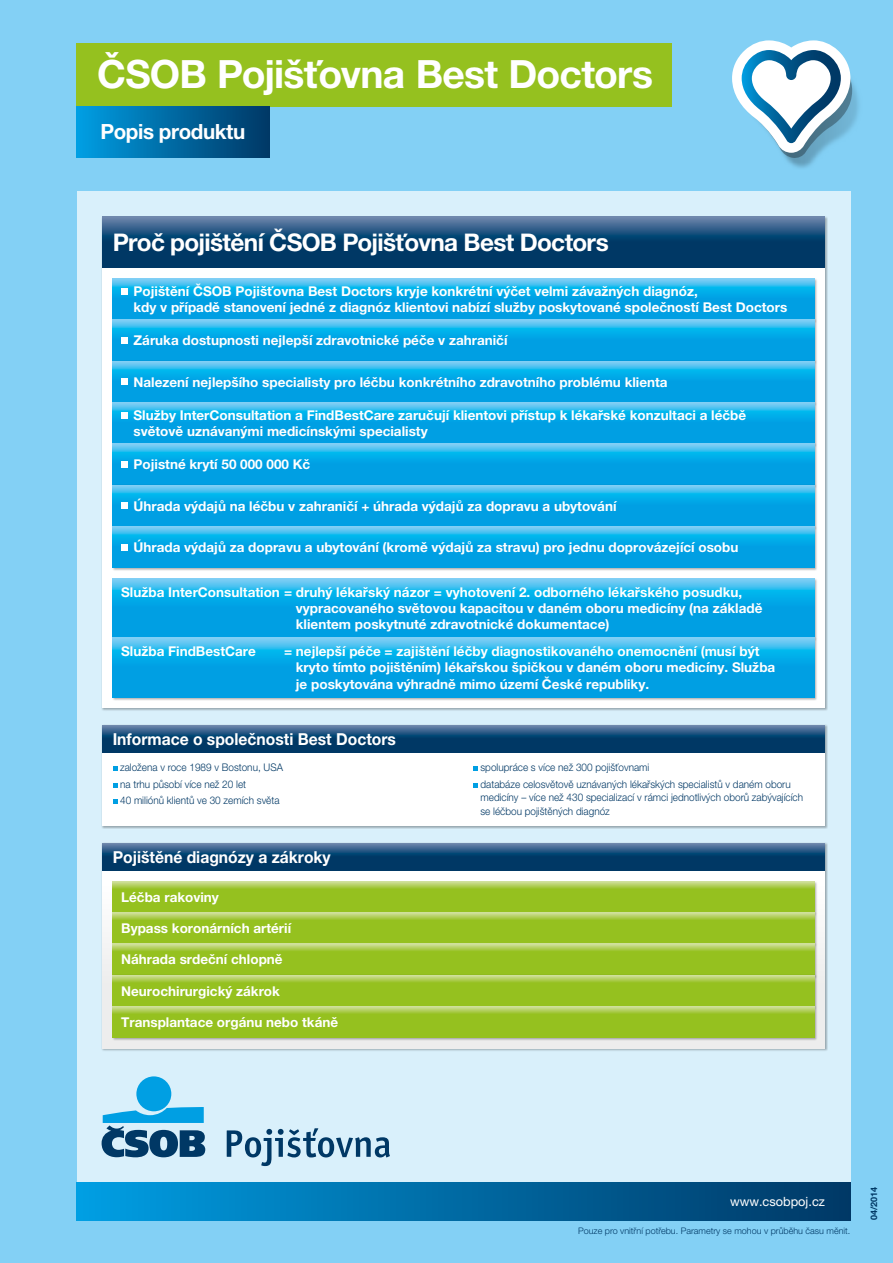
<style>
.page{position:relative;width:893px;height:1263px;background:#83d0f5}
.page>*{position:absolute;margin:0;border:0;box-sizing:border-box;transform-origin:0 0}
.t1{font:700 39px "Helvetica Neue LT Pro";letter-spacing:-.02em;color:#fff}
.t2{font:700 24.3px "Helvetica Neue LT Pro";letter-spacing:-.025em;color:#fff}
.t3{font:700 21px "Helvetica Neue LT Pro";letter-spacing:-.02em;color:#fff}
.t4{font:700 16.5px "Helvetica Neue LT Pro";color:#fff;scale:.95 1}
.t5{font:700 13.5px/16.2px "Helvetica Neue LT Pro";color:#fff}
.t6{font:12.75px "Helvetica Neue LT Pro";color:#fff}
.t7{font:300 10.5px/16.6px "Helvetica Neue LT Pro";color:#003865;scale:.95 1}
.t8{font:300 9px "Helvetica Neue LT Pro";color:#003865}
.t9{font:700 9px "Helvetica Neue LT Pro";color:#003865}
</style>
<div class="page">
<div style="left:77px;top:191px;width:773px;height:995px;background:#d9f0fb"></div>
<div style="left:77px;top:1182px;width:773px;height:38px;background:linear-gradient(to right,#009ee2,#003764)"></div>
<img style="left:785px;top:83px;width:74px;height:85px">
<svg style="left:732px;top:40px;width:120px;height:118px"></svg>
<div style="left:102px;top:217px;width:723px;height:491px;background:#fff"></div>
<svg style="left:102px;top:217px;width:723px;height:51px;background:#164a76"></svg>
<div style="left:112px;top:278px;width:705px;height:45px;background:#000;opacity:.3"></div>
<svg style="left:113px;top:279px;width:701px;height:40px;background:#10aae7"></svg>
<div style="left:121px;top:288px;width:7px;height:6px;background:#fff"></div>
<div style="left:112px;top:319px;width:705px;height:46px;background:#000;opacity:.3"></div>
<svg style="left:113px;top:320px;width:701px;height:41px;background:#11aae7"></svg>
<div style="left:121px;top:337px;width:7px;height:7px;background:#fff"></div>
<svg style="left:113px;top:361px;width:701px;height:41px;background:#12aae7"></svg>
<div style="left:121px;top:379px;width:7px;height:6px;background:#fff"></div>
<svg style="left:113px;top:402px;width:701px;height:41px;background:#13abe8"></svg>
<div style="left:121px;top:412px;width:7px;height:6px;background:#fff"></div>
<div style="left:112px;top:443px;width:705px;height:46px;background:#000;opacity:.3"></div>
<svg style="left:113px;top:444px;width:701px;height:41px;background:#11aae7"></svg>
<div style="left:121px;top:461px;width:7px;height:7px;background:#fff"></div>
<svg style="left:113px;top:485px;width:701px;height:41px;background:#12aae7"></svg>
<div style="left:121px;top:503px;width:7px;height:6px;background:#fff"></div>
<div style="left:112px;top:526px;width:705px;height:45px;background:#000;opacity:.3"></div>
<svg style="left:113px;top:526px;width:701px;height:42px;background:#12aae7"></svg>
<div style="left:121px;top:544px;width:7px;height:6px;background:#fff"></div>
<svg style="left:113px;top:578px;width:701px;height:59px;background:#12aae7"></svg>
<div style="left:112px;top:637px;width:705px;height:63px;background:#000;opacity:.3"></div>
<svg style="left:113px;top:638px;width:701px;height:59px;background:#11aae7"></svg>
<div style="left:102px;top:724px;width:726px;height:105px;background:#000;opacity:.3"></div>
<div style="left:102px;top:725px;width:723px;height:101px;background:#fff"></div>
<svg style="left:102px;top:725px;width:723px;height:28px;background:#174b77"></svg>
<svg style="left:113px;top:766px;width:4px;height:5px"></svg>
<svg style="left:113px;top:783px;width:4px;height:4px"></svg>
<svg style="left:113px;top:799px;width:4px;height:5px"></svg>
<svg style="left:473px;top:766px;width:5px;height:5px"></svg>
<svg style="left:473px;top:783px;width:5px;height:4px"></svg>
<svg style="left:102px;top:1076px;width:288px;height:90px"></svg>
<div style="left:102px;top:842px;width:726px;height:209px;background:#000;opacity:.3"></div>
<div style="left:102px;top:843px;width:723px;height:205px;background:linear-gradient(to right,#f8f8f7,#f8f8f7)"></div>
<svg style="left:102px;top:843px;width:723px;height:28px;background:#174b76"></svg>
<svg style="left:113px;top:881px;width:701px;height:31px;background:#9dc531"></svg>
<svg style="left:113px;top:912px;width:701px;height:31px;background:#9dc531"></svg>
<div style="left:112px;top:943px;width:705px;height:35px;background:#000;opacity:.3"></div>
<svg style="left:113px;top:944px;width:701px;height:30px;background:#9cc42f"></svg>
<div style="left:112px;top:974px;width:705px;height:36px;background:#000;opacity:.3"></div>
<svg style="left:113px;top:975px;width:701px;height:31px;background:#9dc530"></svg>
<div style="left:112px;top:1006px;width:705px;height:35px;background:#000;opacity:.3"></div>
<svg style="left:113px;top:1006px;width:701px;height:31px;background:#9dc531"></svg>
<div style="left:77px;top:43px;width:595px;height:63px;background:#95c11f"></div>
<div style="left:77px;top:106px;width:192px;height:51px;background:linear-gradient(to right,#009de2,#003866)"></div>
<h1 class="t1" style="left:97px;top:50px;width:557px">ČSOB Pojišťovna Best Doctors</h1>
<h3 class="t3" style="left:100px;top:119px;width:146px">Popis produktu</h3>
<h2 class="t2" style="left:113px;top:227px;width:498px">Proč pojištění ČSOB Pojišťovna Best Doctors</h2>
<p class="t5" style="left:134px;top:283px;width:655px">Pojištění ČSOB Pojišťovna Best Doctors kryje konkrétní výčet velmi závažných diagnóz,<br>kdy v případě stanovení jedné z diagnóz klientovi nabízí služby poskytované společností Best Doctors</p>
<p class="t5" style="left:134px;top:332px;width:375px">Záruka dostupnosti nejlepší zdravotnické péče v zahraničí</p>
<p class="t5" style="left:134px;top:373px;width:536px">Nalezení nejlepšího specialisty pro léčbu konkrétního zdravotního problému klienta</p>
<p class="t5" style="left:134px;top:407px;width:614px">Služby InterConsultation a FindBestCare zaručují klientovi přístup k lékařské konzultaci a léčbě světově uznávanými medicínskými specialisty</p>
<p class="t5" style="left:134px;top:456px;width:178px">Pojistné krytí 50 000 000 Kč</p>
<p class="t5" style="left:134px;top:497px;width:485px">Úhrada výdajů na léčbu v zahraničí + úhrada výdajů za dopravu a ubytování</p>
<p class="t5" style="left:134px;top:539px;width:606px">Úhrada výdajů za dopravu a ubytování (kromě výdajů za stravu) pro jednu doprovázející osobu</p>
<p class="t5" style="left:296px;top:583px;width:468px;text-indent:-175px">Služba InterConsultation = druhý lékařský názor = vyhotovení 2. odborného lékařského posudku, vypracovaného světovou kapacitou v daném oboru medicíny (na základě klientem poskytnuté zdravotnické dokumentace)</p>
<p class="t5" style="left:121px;top:643px;width:136px">Služba FindBestCare</p>
<p class="t5" style="left:296px;top:643px;width:481px;text-indent:-12px">= nejlepší péče = zajištění léčby diagnostikovaného onemocnění (musí být kryto tímto pojištěním) lékařskou špičkou v daném oboru medicíny. Služba je poskytována výhradně mimo území České republiky.</p>
<p class="t4" style="left:113px;top:729px;width:300px">Informace o společnosti Best Doctors</p>
<p class="t7" style="left:120px;top:758px;width:173px">založena v roce 1989 v Bostonu, USA na trhu působí více než 20 let<br>40 miliónů klientů ve 30 zemích světa</p>
<p class="t7" style="left:480px;top:758px;width:328px">spolupráce s více než 300 pojišťovnami<br>databáze celosvětově uznávaných lékařských specialistů v daném oboru</p>
<p class="t7" style="left:480px;top:790px;width:341px;line-height:13.5px">medicíny – více než 430 specializací v rámci jednotlivých oborů zabývajících se léčbou pojištěných diagnóz</p>
<p class="t4" style="left:113px;top:847px;width:231px">Pojištěné diagnózy a zákroky</p>
<p class="t5" style="left:121px;top:888px;width:99px">Léčba rakoviny</p>
<p class="t5" style="left:121px;top:920px;width:171px">Bypass koronárních artérií</p>
<p class="t5" style="left:121px;top:951px;width:163px">Náhrada srdeční chlopně</p>
<p class="t5" style="left:121px;top:982px;width:160px">Neurochirurgický zákrok</p>
<p class="t5" style="left:121px;top:1013px;width:219px">Transplantace orgánu nebo tkáně</p>
<p class="t6" style="left:730px;top:1194px;width:96px">www.csobpoj.cz</p>
<p class="t9" style="left:868px;top:1220px;width:35px;rotate:-90deg">04/2014</p>
<p class="t8" style="left:578px;top:1225px;width:274px">Pouze pro vnitřní potřebu. Parametry se mohou v průběhu času měnit.</p>
</div>
